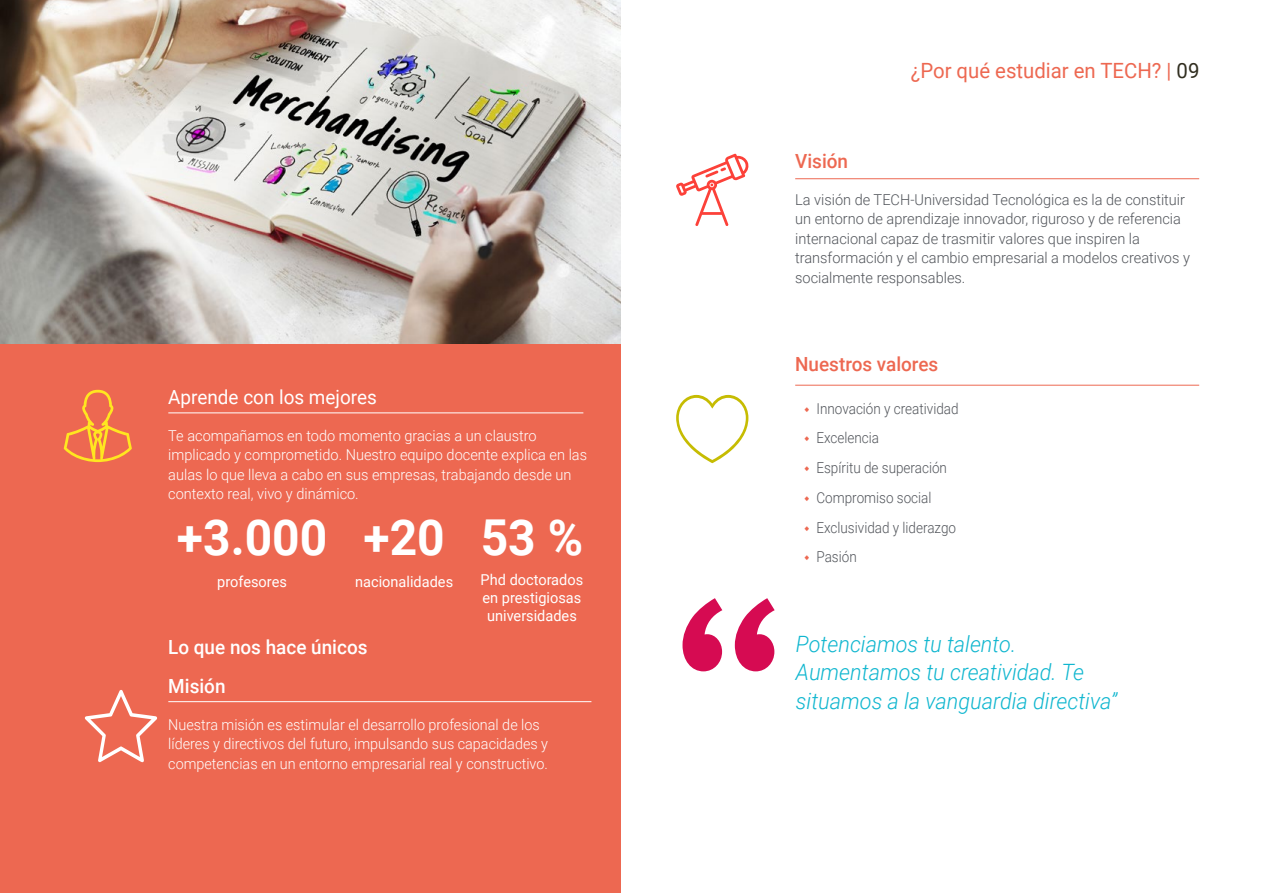
<style>
.page{position:relative;width:1263px;height:893px;background:#fff}
.page>*{position:absolute;margin:0;border:0;box-sizing:border-box;transform-origin:0 0}
.t1{font:700 49.5px "Roboto";color:#fff}
.t2{font:italic 300 22.5px/28.5px "Roboto";color:#0fb6cf;scale:.96 1}
.t3{font:21px "Roboto";color:#ed6851}
.t4{font:500 19.5px "Roboto";color:#fff}
.t5{font:500 19.5px "Roboto";color:#ed6851}
.t6{font:19.5px "Roboto";color:#fff}
.t7{font:300 15px/19.5px "Roboto";color:#52555b}
.t8{font:300 15px/19.5px "Roboto";color:#fff}
.t9{font:300 15px/19.5px "Roboto";color:#fff;scale:.96 1}
.t10{font:300 15px/29.7px "Roboto";color:#52555b;scale:.9 1}
.t11{font:15px/18px "Roboto";color:#fff}
.s1{color:#312e20}
</style>
<div class="page">
<div style="left:0;top:344px;width:621px;height:549px;background:#ed6851"></div>
<img style="left:0;top:0;width:621px;height:344px">
<hr style="left:168px;top:412px;width:415px;height:1px;background:#fff">
<svg style="left:64px;top:390px;width:68px;height:72px"></svg>
<svg style="left:682px;top:598px;width:93px;height:73px"></svg>
<hr style="left:795px;top:178px;width:404px;height:1px;background:#ed6851">
<svg style="left:676px;top:154px;width:73px;height:72px"></svg>
<hr style="left:795px;top:385px;width:404px;height:1px;background:#ed6851">
<svg style="left:676px;top:395px;width:72px;height:68px"></svg>
<hr style="left:168px;top:701px;width:423px;height:1px;background:#fff">
<svg style="left:85px;top:690px;width:72px;height:72px"></svg>
<h3 class="t3" style="left:911px;top:56px;width:290px">¿Por qué estudiar en TECH? | <span class="s1">09</span></h3>
<h3 class="t6" style="left:168px;top:384px;width:210px">Aprende con los mejores</h3>
<p class="t8" style="left:168px;top:425px;width:420px">Te acompañamos en todo momento gracias a un claustro implicado y comprometido. Nuestro equipo docente explica en las aulas lo que lleva a cabo en sus empresas, trabajando desde un contexto real, vivo y dinámico.</p>
<h1 class="t1" style="left:177px;top:502px;width:152px">+3.000</h1>
<p class="t11" style="left:217px;top:572px;width:71px">profesores</p>
<h1 class="t1" style="left:363px;top:502px;width:83px">+20</h1>
<p class="t11" style="left:355px;top:572px;width:99px">nacionalidades</p>
<h1 class="t1" style="left:481px;top:502px;width:104px">53 %</h1>
<p class="t11" style="left:481px;top:570px;width:104px">Phd doctorados en prestigiosas universidades</p>
<h3 class="t5" style="left:795px;top:148px;width:54px">Visión</h3>
<p class="t7" style="left:795px;top:189px;width:396px">La visión de TECH-Universidad Tecnológica es la de constituir un entorno de aprendizaje innovador, riguroso y de referencia internacional capaz de trasmitir valores que inspiren la transformación y el cambio empresarial a modelos creativos y socialmente responsables.</p>
<h3 class="t5" style="left:795px;top:350px;width:145px">Nuestros valores</h3>
<p class="t10" style="left:816px;top:393px;width:159px">Innovación y creatividad<br>Excelencia<br>Espíritu de superación<br>Compromiso social<br>Exclusividad y liderazgo<br>Pasión</p>
<h3 class="t4" style="left:168px;top:633px;width:201px">Lo que nos hace únicos</h3>
<h2 class="t2" style="left:796px;top:629px;width:336px">Potenciamos tu talento.<br>Aumentamos tu creatividad. Te situamos a la vanguardia directiva”</h2>
<h3 class="t4" style="left:168px;top:673px;width:59px">Misión</h3>
<p class="t9" style="left:168px;top:714px;width:397px">Nuestra misión es estimular el desarrollo profesional de los líderes y directivos del futuro, impulsando sus capacidades y competencias en un entorno empresarial real y constructivo.</p>
</div>
